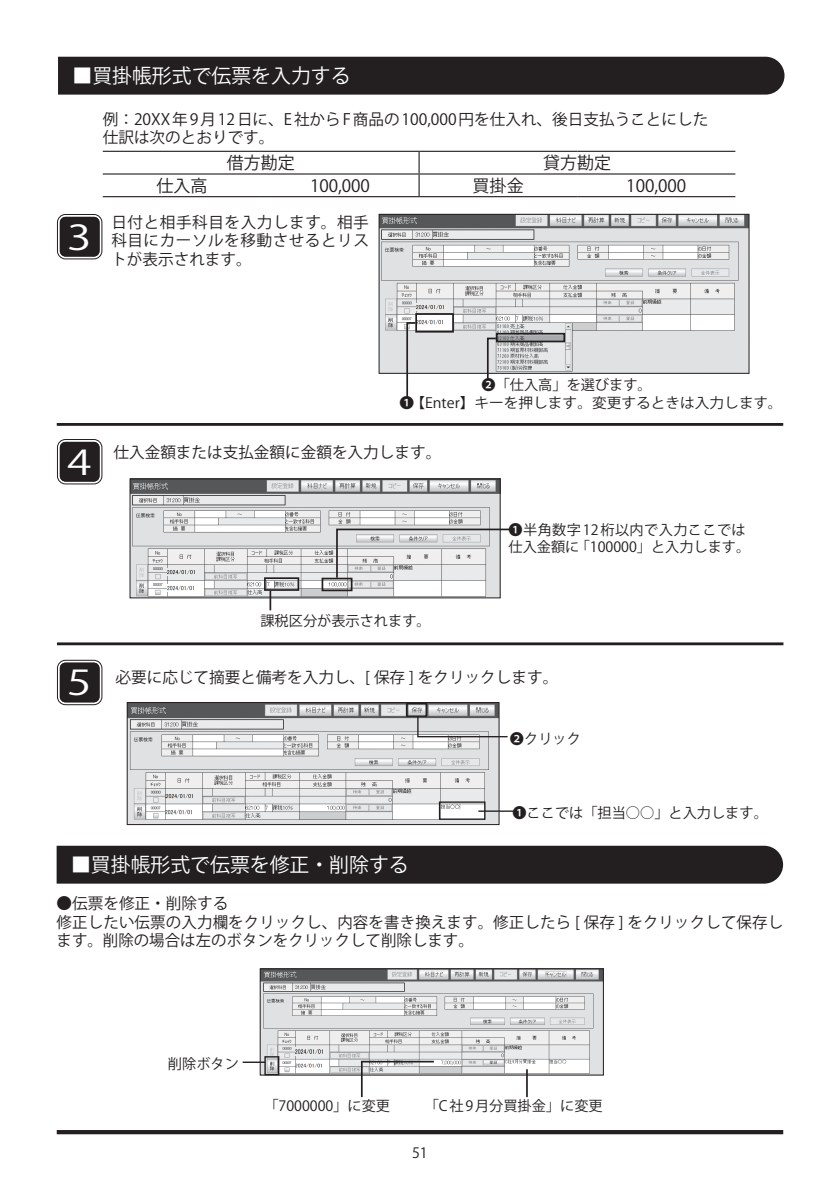
<style>
.page{position:relative;width:840px;height:1191px;background:#fff}
.page>*{position:absolute;margin:0;border:0;box-sizing:border-box;transform-origin:0 0}
.t1{font:34px "Koz Go Pr 6 N";color:#fff;scale:1.3 1}
.t2{font:19.8px "Koz Go Pr 6 N";color:#fff}
.t3{font:17px "Koz Go Pr 6 N";color:#231f20}
.t4{font:15.6px/18.4px "Koz Go Pr 6 N";color:#231f20}
.t5{font:14.2px/17px "Koz Go Pr 6 N";color:#231f20}
.t6{font:14.2px "Koz Go Pr 6 N";color:#231f20;scale:1.04 1}
.s1{font-size:34px;color:#fff}
</style>
<div class="page">
<hr style="left:57px;top:1130px;width:725px;height:4px;background:#231f20">
<img style="left:262px;top:970px;width:339px;height:103px">
<div style="left:260px;top:968px;width:343px;height:107px;border:1px solid #231f20"></div>
<div style="left:58px;top:57px;width:726px;height:38px;background:#231f20"></div>
<hr style="left:103px;top:151px;width:158px;height:1px;background:#231f20">
<hr style="left:261px;top:151px;width:158px;height:1px;background:#231f20">
<hr style="left:419px;top:151px;width:158px;height:1px;background:#231f20">
<hr style="left:577px;top:151px;width:158px;height:1px;background:#231f20">
<hr style="left:103px;top:173px;width:158px;height:1px;background:#231f20">
<hr style="left:261px;top:173px;width:158px;height:1px;background:#231f20">
<hr style="left:419px;top:173px;width:158px;height:1px;background:#231f20">
<svg style="left:418px;top:152px;width:1px;height:44px"></svg>
<hr style="left:577px;top:173px;width:158px;height:1px;background:#231f20">
<hr style="left:103px;top:196px;width:158px;height:1px;background:#231f20">
<hr style="left:261px;top:196px;width:158px;height:1px;background:#231f20">
<hr style="left:419px;top:196px;width:158px;height:1px;background:#231f20">
<hr style="left:577px;top:196px;width:158px;height:1px;background:#231f20">
<div style="left:60px;top:217px;width:39px;height:39px;background:#231f20;border-radius:6px"></div>
<div style="left:57px;top:214px;width:45px;height:45px;border:1px solid #231f20;border-radius:8px"></div>
<div style="left:60px;top:217px;width:39px;height:39px;border:3px solid #231f20;border-radius:4px"></div>
<img style="left:380px;top:216px;width:366px;height:155px">
<div style="left:378px;top:214px;width:370px;height:159px;border:1px solid #231f20"></div>
<div style="left:495px;top:333px;width:70px;height:9px;border:2px solid #231f20"></div>
<svg style="left:486px;top:337px;width:11px;height:42px"></svg>
<div style="left:60px;top:442px;width:39px;height:39px;background:#231f20;border-radius:6px"></div>
<div style="left:57px;top:439px;width:45px;height:45px;border:1px solid #231f20;border-radius:8px"></div>
<div style="left:60px;top:442px;width:39px;height:39px;border:3px solid #231f20;border-radius:4px"></div>
<img style="left:132px;top:481px;width:366px;height:115px">
<div style="left:130px;top:479px;width:370px;height:119px;border:1px solid #231f20"></div>
<div style="left:321px;top:577px;width:31px;height:14px;border:2px solid #231f20"></div>
<svg style="left:269px;top:591px;width:2px;height:19px"></svg>
<hr style="left:57px;top:642px;width:726px;height:3px;background:#231f20">
<img style="left:129px;top:704px;width:368px;height:119px">
<div style="left:127px;top:702px;width:372px;height:123px;border:1px solid #231f20"></div>
<div style="left:438px;top:801px;width:47px;height:19px;border:1px solid #231f20"></div>
<hr style="left:478px;top:810px;width:38px;height:2px;background:#231f20">
<svg style="left:416px;top:715px;width:92px;height:23px;background:#c3c3c5"></svg>
<div style="left:264px;top:1056px;width:15px;height:19px;border:1px solid #231f20"></div>
<hr style="left:242px;top:1061px;width:23px;height:2px;background:#231f20">
<div style="left:57px;top:845px;width:725px;height:38px;background:#231f20"></div>
<hr style="left:361px;top:1061px;width:1px;height:36px;background:#231f20">
<svg style="left:526px;top:1069px;width:1px;height:28px"></svg>
<hr style="left:361px;top:1060px;width:72px;height:2px;background:#231f20">
<svg style="left:405px;top:321px;width:12px;height:76px"></svg>
<div style="left:264px;top:577px;width:35px;height:14px;border:2px solid #231f20"></div>
<svg style="left:335px;top:528px;width:175px;height:51px"></svg>
<hr style="left:57px;top:423px;width:725px;height:3px;background:#231f20">
<div style="left:60px;top:662px;width:39px;height:40px;background:#231f20;border-radius:6px"></div>
<div style="left:57px;top:660px;width:45px;height:45px;border:1px solid #231f20;border-radius:8px"></div>
<div style="left:60px;top:662px;width:39px;height:40px;border:3px solid #231f20;border-radius:4px"></div>
<div style="left:406px;top:703px;width:20px;height:14px;border:1px solid #231f20"></div>
<img style="left:418px;top:319px;width:28px;height:7px">
<img style="left:416px;top:303px;width:30px;height:8px">
<div style="left:415px;top:313px;width:38px;height:19px;border:2px solid #231f20"></div>
<img style="left:168px;top:585px;width:29px;height:6px">
<img style="left:168px;top:568px;width:30px;height:8px">
<img style="left:166px;top:809px;width:30px;height:6px">
<img style="left:166px;top:792px;width:30px;height:8px">
<img style="left:296px;top:1062px;width:29px;height:7px">
<img style="left:296px;top:1047px;width:30px;height:8px">
<p class="t2" style="left:72px;top:65px;width:279px">■買掛帳形式で伝票を入力する</p>
<p class="t4" style="left:103px;top:110px;width:606px">例：20XX 年 9 月 12 日に、E 社から F 商品の 100,000 円を仕入れ、後日支払うことにした仕訳は次のとおりです。</p>
<p class="t3" style="left:227px;top:153px;width:70px">借方勘定</p>
<p class="t3" style="left:543px;top:153px;width:70px">貸方勘定</p>
<p class="t3" style="left:156px;top:176px;width:53px">仕入高</p>
<p class="t3" style="left:310px;top:176px;width:61px">100,000</p>
<p class="t3" style="left:472px;top:176px;width:53px">買掛金</p>
<p class="t3" style="left:626px;top:176px;width:61px">100,000</p>
<h1 class="t1" style="left:67px;top:218px;width:20px">3</h1>
<p class="t4" style="left:111px;top:213px;width:259px;text-align:justify">日付と相手科目を入力します。相手科目にカーソルを移動させるとリストが表示されます。</p>
<p class="t5" style="left:481px;top:376px;width:172px">❷「仕入高」を選びます。</p>
<p class="t6" style="left:399px;top:395px;width:369px">❶ 【Enter】キーを押します。変更するときは入力します。</p>
<h1 class="t1" style="left:67px;top:443px;width:20px">4</h1>
<p class="t4" style="left:113px;top:444px;width:329px">仕入金額または支払金額に金額を入力します。</p>
<p class="t5" style="left:260px;top:612px;width:172px">課税区分が表示されます。</p>
<p class="t5" style="left:508px;top:521px;width:243px">❶半角数字12桁以内で入力ここでは仕入金額に 「100000」と入力します。</p>
<p class="t4" style="left:67px;top:668px;width:492px"><span class="s1">5</span> 必要に応じて摘要と備考を入力し、[ 保存 ] をクリックします。</p>
<p class="t5" style="left:509px;top:730px;width:72px">❷クリック</p>
<p class="t5" style="left:512px;top:804px;width:257px">❶ここでは「担当○○」と入力します。</p>
<p class="t2" style="left:71px;top:854px;width:339px">■買掛帳形式で伝票を修正・削除する</p>
<p class="t4" style="left:57px;top:894px;width:727px">●伝票を修正・削除する<br>修正したい伝票の入力欄をクリックし、内容を書き換えます。修正したら [ 保存 ] をクリックして保存します。削除の場合は左のボタンをクリックして削除します。</p>
<p class="t5" style="left:168px;top:1055px;width:72px">削除ボタン</p>
<p class="t5" style="left:264px;top:1097px;width:127px">「7000000」に変更</p>
<p class="t5" style="left:424px;top:1097px;width:179px">「C 社 9 月分買掛金」に変更</p>
<p class="t5" style="left:412px;top:1144px;width:17px">51</p>
</div>
